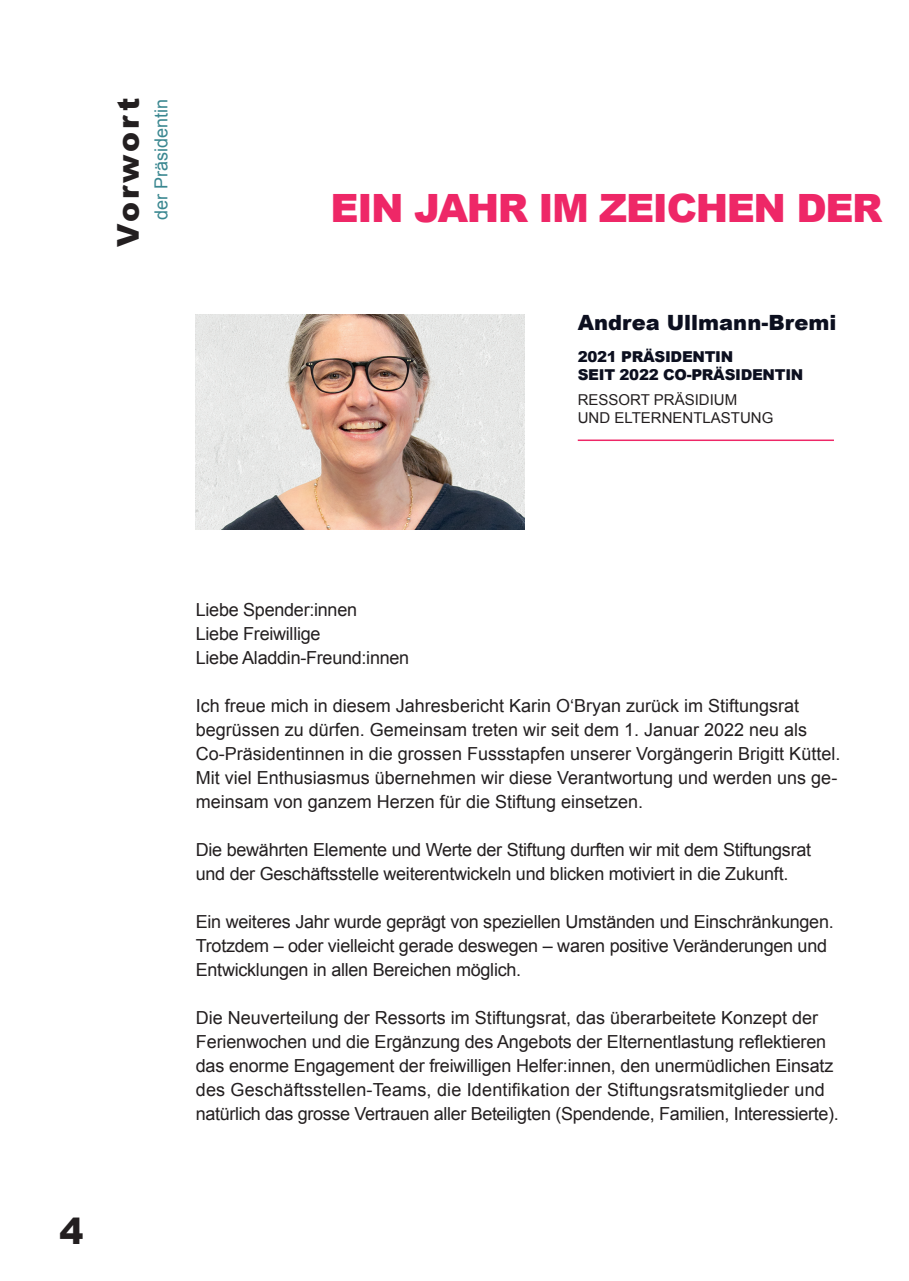
<style>
.page{position:relative;width:909px;height:1281px;background:#fff}
.page>*{position:absolute;margin:0;border:0;box-sizing:border-box;transform-origin:0 0}
.t1{font:900 39px "Arial";letter-spacing:-.035em;color:#ee2767}
.t2{font:900 36px "Arial";color:#231f20}
.t3{font:900 30px "Arial";letter-spacing:.09em;color:#231f20}
.t4{font:900 21px "Arial";color:#0c0f1f}
.t5{font:18px/24px "Arial";letter-spacing:-.01em;color:#231f20}
.t6{font:18px "Arial";color:#3a8790}
.t7{font:900 15px/18px "Arial";letter-spacing:-.02em;color:#0c0f1f}
.t8{font:15px/18px "Arial";color:#231f20}
</style>
<div class="page">
<img style="left:196px;top:315px;width:328px;height:215px">
<hr style="left:578px;top:439px;width:256px;height:2px;background:#ee2767">
<h3 class="t3" style="left:106px;top:247px;width:151px;rotate:-90deg">Vorwort</h3>
<p class="t6" style="left:149px;top:220px;width:123px;rotate:-90deg">der Präsidentin</p>
<h1 class="t1" style="left:331px;top:179px;width:553px">EIN JAHR IM ZEICHEN DER</h1>
<p class="t4" style="left:578px;top:307px;width:260px">Andrea Ullmann-Bremi</p>
<p class="t7" style="left:578px;top:347px;width:227px">2021 PRÄSIDENTIN<br>SEIT 2022 CO-PRÄSIDENTIN</p>
<p class="t8" style="left:578px;top:391px;width:197px">RESSORT PRÄSIDIUM<br>UND ELTERNENTLASTUNG</p>
<h2 class="t2" style="left:59px;top:1205px;width:26px">4</h2>
<p class="t5" style="left:196px;top:598px;width:215px">Liebe Spender:innen<br>Liebe Freiwillige<br>Liebe Aladdin-Freund:innen</p>
<p class="t5" style="left:196px;top:694px;width:646px">Ich freue mich in diesem Jahresbericht Karin O‘Bryan zurück im Stiftungsrat begrüssen zu dürfen. Gemeinsam treten wir seit dem 1. Januar 2022 neu als Co-Präsidentinnen in die grossen Fussstapfen unserer Vorgängerin Brigitt Küttel.<br>Mit viel Enthusiasmus übernehmen wir diese Verantwortung und werden uns ge&shy;meinsam von ganzem Herzen für die Stiftung einsetzen.</p>
<p class="t5" style="left:196px;top:838px;width:617px">Die bewährten Elemente und Werte der Stiftung durften wir mit dem Stiftungsrat und der Geschäftsstelle weiterentwickeln und blicken motiviert in die Zukunft.</p>
<p class="t5" style="left:196px;top:910px;width:639px">Ein weiteres Jahr wurde geprägt von speziellen Umständen und Einschränkungen.<br>Trotzdem – oder vielleicht gerade deswegen – waren positive Veränderungen und<br>Entwicklungen in allen Bereichen möglich.</p>
<p class="t5" style="left:196px;top:1006px;width:644px">Die Neuverteilung der Ressorts im Stiftungsrat, das überarbeitete Konzept der Ferienwochen und die Ergänzung des Angebots der Elternentlastung reflektieren das enorme Engagement der freiwilligen Helfer:innen, den unermüdlichen Einsatz des Geschäftsstellen-Teams, die Identifikation der Stiftungsratsmitglieder und natürlich das grosse Vertrauen aller Beteiligten (Spendende, Familien, Interessierte).</p>
</div>
